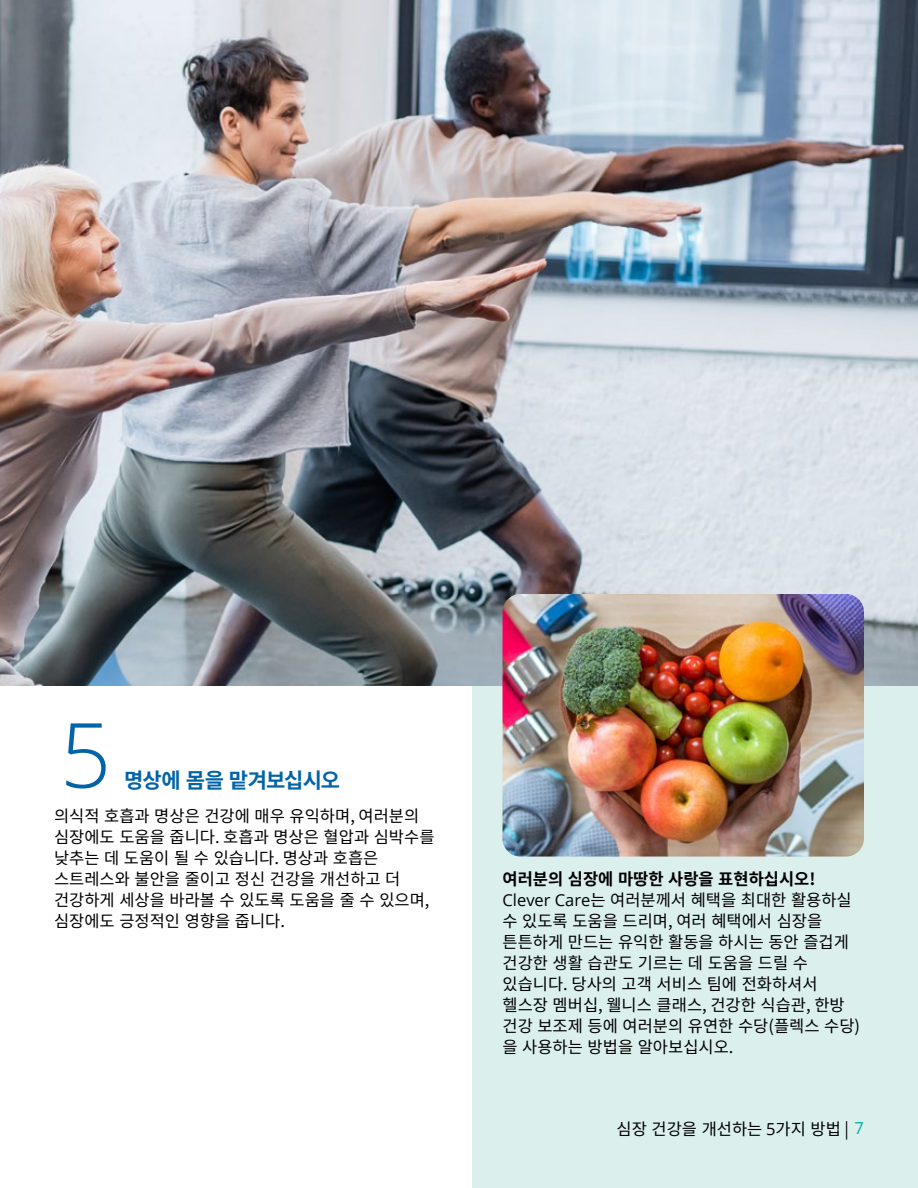
<style>
.page{position:relative;width:918px;height:1188px;background:#fff}
.page>*{position:absolute;margin:0;border:0;box-sizing:border-box;transform-origin:0 0}
.t1{font:300 90px "Open Sans";color:#0064a8}
.t2{font:700 21px "Noto Sans CJ Kkr";letter-spacing:-.04em;color:#0064a8}
.t3{font:16.5px/21px "Noto Sans CJ Kkr";color:#000}
.s1{font-weight:700}
.s2{font-family:"Open Sans"}
.s3{font-family:"Open Sans";color:#00aea9}
</style>
<div class="page">
<div style="left:472px;top:686px;width:446px;height:502px;background:#dbefed"></div>
<img style="left:0;top:0;width:918px;height:686px">
<img style="left:502px;top:594px;width:362px;height:263px">
<h1 class="t1" style="left:60px;top:693px;width:53px">5</h1>
<p class="t2" style="left:124px;top:768px;width:218px">명상에 몸을 맡겨보십시오</p>
<p class="t3" style="left:54px;top:806px;width:382px">의식적 호흡과 명상은 건강에 매우 유익하며, 여러분의 심장에도 도움을 줍니다. 호흡과 명상은 혈압과 심박수를 낮추는 데 도움이 될 수 있습니다. 명상과 호흡은 스트레스와 불안을 줄이고 정신 건강을 개선하고 더 건강하게 세상을 바라볼 수 있도록 도움을 줄 수 있으며, 심장에도 긍정적인 영향을 줍니다.</p>
<p class="t3" style="left:503px;top:869px;width:359px"><span class="s1">여러분의 심장에 마땅한 사랑을 표현하십시오!<br></span><span class="s2">Clever Care</span>는 여러분께서 혜택을 최대한 활용하실 수 있도록 도움을 드리며, 여러 혜택에서 심장을 튼튼하게 만드는 유익한 활동을 하시는 동안 즐겁게 건강한 생활 습관도 기르는 데 도움을 드릴 수 있습니다. 당사의 고객 서비스 팀에 전화하셔서 헬스장 멤버십, 웰니스 클래스, 건강한 식습관, 한방 건강 보조제 등에 여러분의 유연한 수당(플렉스 수당) 을 사용하는 방법을 알아보십시오.</p>
<p class="t3" style="left:617px;top:1118px;width:249px">심장 건강을 개선하는 <span class="s2">5</span>가지 방법 | <span class="s3">7</span></p>
</div>
